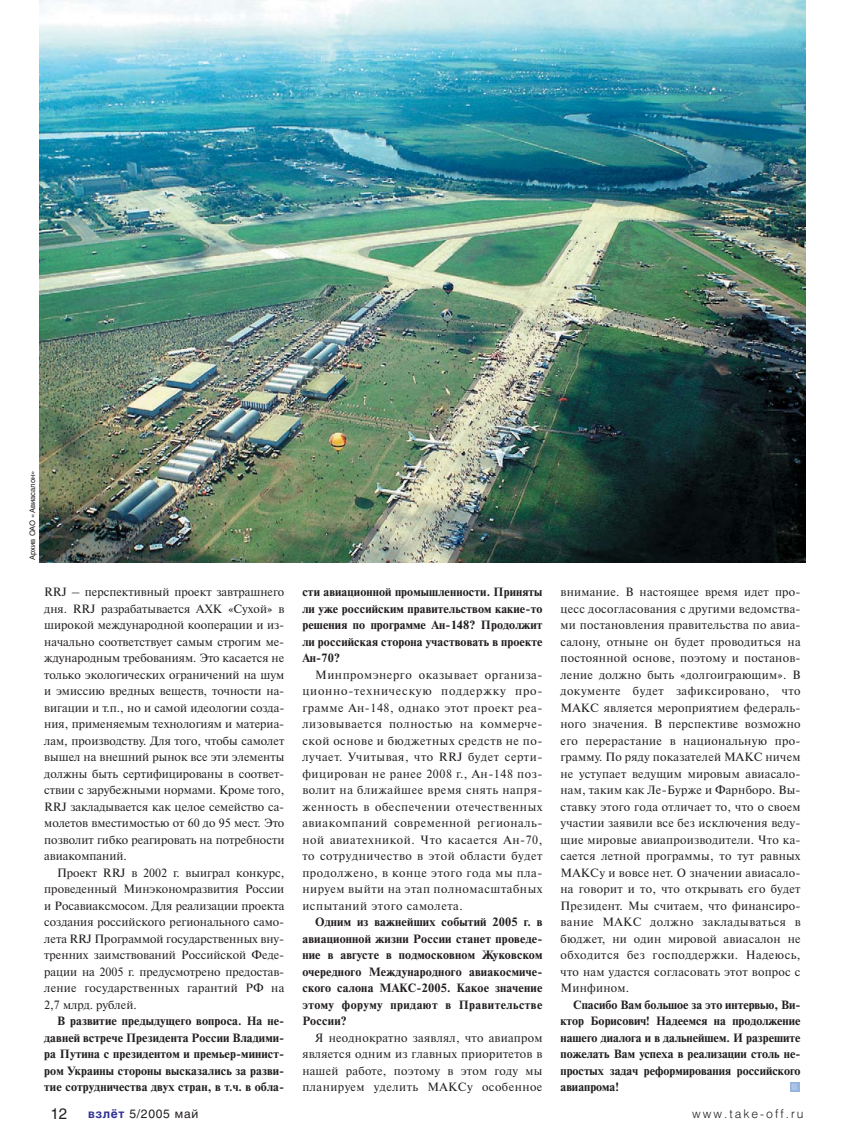
<style>
.page{position:relative;width:845px;height:1144px;background:#fff}
.page>*{position:absolute;margin:0;border:0;box-sizing:border-box;transform-origin:0 0}
.t1{font:15px "Helios";color:#231f20}
.t2{font:12px/16.5px "Newton C";letter-spacing:.02em;color:#231f20;text-align:justify}
.t3{font:700 12px/16.5px "Newton C";letter-spacing:.01em;color:#231f20;text-align:justify}
.t4{font:300 12px "Helios";letter-spacing:.165em;color:#231f20}
.t5{font:12px "Helios";letter-spacing:.055em;color:#231f20}
.t6{font:900 8.7px "Helios";color:#b3c8e8}
.t7{font:7.5px "Helios";color:#231f20}
.s1{font-weight:700;color:#2e3092}
</style>
<div class="page">
<img style="left:39px;top:0;width:767px;height:1092px">
<p class="t7" style="left:30px;top:560px;width:91px;rotate:-90deg">Архив ОАО «Авиасалон»</p>
<p class="t2" style="left:44px;top:585px;width:242px">RRJ – перспективный проект завтрашнего дня. RRJ разрабатывается АХК «Сухой» в широкой международной кооперации и из&shy;начально соответствует самым строгим ме&shy;ждународным требованиям. Это касается не только экологических ограничений на шум и эмиссию вредных веществ, точности на&shy;вигации и т.п., но и самой идеологии созда&shy;ния, применяемым технологиям и материа&shy;лам, производству. Для того, чтобы самолет вышел на внешний рынок все эти элементы должны быть сертифицированы в соответ&shy;ствии с зарубежными нормами. Кроме того, RRJ закладывается как целое семейство са&shy;молетов вместимостью от 60 до 95 мест. Это позволит гибко реагировать на потребности авиакомпаний.</p>
<p class="t2" style="left:44px;top:865px;width:242px;text-indent:13px">Проект RRJ в 2002 г. выиграл конкурс, проведенный Минэкономразвития России и Росавиаксмосом. Для реализации проекта создания российского регионального само&shy;лета RRJ Программой государственных вну&shy;тренних заимствований Российской Феде&shy;рации на 2005 г. предусмотрено предостав&shy;ление государственных гарантий РФ на 2,7 млрд. рублей.</p>
<p class="t3" style="left:44px;top:1014px;width:242px;text-indent:13px">В развитие предыдущего вопроса. На не&shy;давней встрече Президента России Владими&shy;ра Путина с президентом и премьер-минист&shy;ром Украины стороны высказались за разви&shy;тие сотрудничества двух стран, в т.ч. в обла-</p>
<p class="t3" style="left:302px;top:585px;width:242px">сти авиационной промышленности. Приняты ли уже российским правительством какие-то решения по программе Ан-148? Продолжит ли российская сторона участвовать в проекте Ан-70?</p>
<p class="t2" style="left:302px;top:667px;width:242px;text-indent:13px">Минпромэнерго оказывает организа&shy;ционно-техническую поддержку про&shy;грамме Ан-148, однако этот проект реа&shy;лизовывается полностью на коммерче&shy;ской основе и бюджетных средств не по&shy;лучает. Учитывая, что RRJ будет серти&shy;фицирован не ранее 2008 г., Ан-148 поз&shy;волит на ближайшее время снять напря&shy;женность в обеспечении отечественных авиакомпаний современной региональ&shy;ной авиатехникой. Что касается Ан-70, то сотрудничество в этой области будет продолжено, в конце этого года мы пла&shy;нируем выйти на этап полномасштабных испытаний этого самолета.</p>
<p class="t3" style="left:302px;top:915px;width:242px;text-indent:13px">Одним из важнейших событий 2005 г. в авиационной жизни России станет проведе&shy;ние в августе в подмосковном Жуковском очередного Международного авиакосмиче&shy;ского салона МАКС-2005. Какое значение этому форуму придают в Правительстве России?</p>
<p class="t2" style="left:302px;top:1030px;width:242px;text-indent:13px">Я неоднократно заявлял, что авиапром является одним из главных приоритетов в нашей работе, поэтому в этом году мы планируем уделить МАКСу особенное</p>
<p class="t2" style="left:560px;top:585px;width:242px">внимание. В настоящее время идет про&shy;цесс досогласования с другими ведомства&shy;ми постановления правительства по авиа&shy;салону, отныне он будет проводиться на постоянной основе, поэтому и постанов&shy;ление должно быть «долгоиграющим». В документе будет зафиксировано, что МАКС является мероприятием федераль&shy;ного значения. В перспективе возможно его перерастание в национальную про&shy;грамму. По ряду показателей МАКС ничем не уступает ведущим мировым авиасало&shy;нам, таким как Ле-Бурже и Фарнборо. Вы&shy;ставку этого года отличает то, что о своем участии заявили все без исключения веду&shy;щие мировые авиапроизводители. Что ка&shy;сается летной программы, то тут равных МАКСу и вовсе нет. О значении авиасало&shy;на говорит и то, что открывать его будет Президент. Мы считаем, что финансиро&shy;вание МАКС должно закладываться в бюджет, ни один мировой авиасалон не обходится без господдержки. Надеюсь, что нам удастся согласовать этот вопрос с Минфином.</p>
<p class="t3" style="left:560px;top:997px;width:242px;text-indent:13px">Спасибо Вам большое за это интервью, Ви&shy;ктор Борисович! Надеемся на продолжение нашего диалога и в дальнейшем. И разрешите пожелать Вам успеха в реализации столь не&shy;простых задач реформирования российского авиапрома!</p>
<p class="t6" style="left:791px;top:1083px;width:8px">B</p>
<p class="t1" style="left:51px;top:1107px;width:18px">12</p>
<p class="t5" style="left:88px;top:1109px;width:112px"><span class="s1">взлёт</span> 5/2005 май</p>
<p class="t4" style="left:692px;top:1108px;width:113px">www.take-off.ru</p>
</div>
